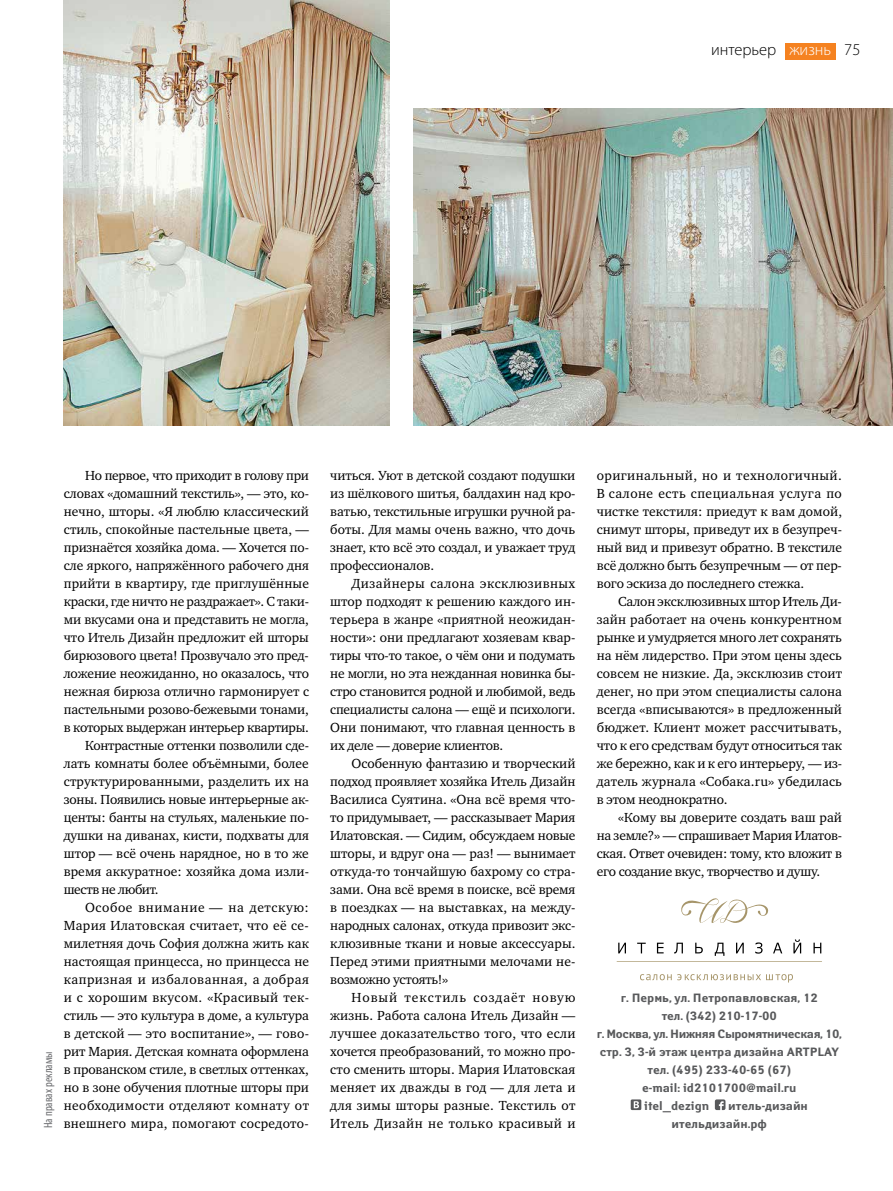
<style>
.page{position:relative;width:893px;height:1191px;background:#fff}
.page>*{position:absolute;margin:0;border:0;box-sizing:border-box;transform-origin:0 0}
.t1{font:300 16.5px "Myriad Pro";color:#000}
.t2{font:300 16.5px "Myriad Pro";color:#fff}
.t3{font:13.5px/18px "Charter ITC";color:#000;text-align:justify}
.t4{font:13.5px "Charter ITC";letter-spacing:-.02em;color:#000}
.t5{font:13.5px "Charter ITC";letter-spacing:.02em;color:#000}
.t6{font:13.5px "Charter ITC";letter-spacing:.03em;color:#000}
.t7{font:13.5px "Charter ITC";letter-spacing:.035em;color:#000}
.t8{font:13.5px "Charter ITC";letter-spacing:.045em;color:#000}
.t9{font:13.5px "Charter ITC";letter-spacing:-.03em;color:#000}
.t10{font:700 12px/18px "Yanus";color:#58595b}
.t11{font:700 12px "Yanus";letter-spacing:-.03em;color:#58595b}
.t12{font:condensed 12px "Myriad Pro";color:#6d6e71}
.s1{color:#000}
</style>
<div class="page">
<img style="left:64px;top:0;width:326px;height:426px">
<img style="left:413px;top:108px;width:480px;height:318px">
<div style="left:785px;top:43px;width:50px;height:16px;background:#f58220"></div>
<svg style="left:681px;top:898px;width:88px;height:25px"></svg>
<svg style="left:617px;top:939px;width:205px;height:23px"></svg>
<svg style="left:640px;top:974px;width:153px;height:8px"></svg>
<svg style="left:631px;top:1099px;width:10px;height:11px"></svg>
<svg style="left:715px;top:1099px;width:10px;height:11px"></svg>
<p class="t1" style="left:711px;top:40px;width:67px">интерьер</p>
<p class="t2" style="left:789px;top:40px;width:73px">жизнь <span class="s1">75</span></p>
<p class="t12" style="left:41px;top:1128px;width:78px;rotate:-90deg">На правах рекламы</p>
<p class="t4" style="left:85px;top:467px;width:225px">Но первое, что приходит в голову при</p>
<p class="t3" style="left:64px;top:484px;width:247px">словах «домашний текстиль», — это, ко-</p>
<p class="t3" style="left:64px;top:502px;width:247px">нечно, шторы. «Я люблю классический</p>
<p class="t3" style="left:64px;top:520px;width:247px">стиль, спокойные пастельные цвета, —</p>
<p class="t3" style="left:64px;top:538px;width:247px">признаётся хозяйка дома. — Хочется по-</p>
<p class="t3" style="left:64px;top:556px;width:247px">сле яркого, напряжённого рабочего дня</p>
<p class="t3" style="left:64px;top:574px;width:247px">прийти в квартиру, где приглушённые</p>
<p class="t4" style="left:64px;top:593px;width:247px">краски, где ничто не раздражает». С таки-</p>
<p class="t3" style="left:64px;top:610px;width:247px">ми вкусами она и представить не могла,</p>
<p class="t3" style="left:64px;top:628px;width:247px">что Итель Дизайн предложит ей шторы</p>
<p class="t3" style="left:64px;top:646px;width:247px">бирюзового цвета! Прозвучало это пред-</p>
<p class="t3" style="left:64px;top:664px;width:247px">ложение неожиданно, но оказалось, что</p>
<p class="t3" style="left:64px;top:682px;width:247px">нежная бирюза отлично гармонирует с</p>
<p class="t3" style="left:64px;top:700px;width:247px">пастельными розово-бежевыми тонами,</p>
<p class="t4" style="left:64px;top:719px;width:247px">в которых выдержан интерьер квартиры.</p>
<p class="t4" style="left:85px;top:737px;width:225px">Контрастные оттенки позволили сде-</p>
<p class="t3" style="left:64px;top:754px;width:247px">лать комнаты более объёмными, более</p>
<p class="t3" style="left:64px;top:772px;width:247px">структурированными, разделить их на</p>
<p class="t3" style="left:64px;top:790px;width:247px">зоны. Появились новые интерьерные ак-</p>
<p class="t3" style="left:64px;top:808px;width:247px">центы: банты на стульях, маленькие по-</p>
<p class="t3" style="left:64px;top:826px;width:247px">душки на диванах, кисти, подхваты для</p>
<p class="t3" style="left:64px;top:844px;width:247px">штор — всё очень нарядное, но в то же</p>
<p class="t3" style="left:64px;top:862px;width:247px">время аккуратное: хозяйка дома изли-</p>
<p class="t9" style="left:64px;top:881px;width:96px">шеств не любит.</p>
<p class="t8" style="left:85px;top:899px;width:225px">Особое внимание — на детскую:</p>
<p class="t5" style="left:64px;top:917px;width:247px">Мария Илатовская считает, что её се-</p>
<p class="t3" style="left:64px;top:934px;width:247px">милетняя дочь София должна жить как</p>
<p class="t3" style="left:64px;top:952px;width:247px">настоящая принцесса, но принцесса не</p>
<p class="t7" style="left:64px;top:970px;width:247px">капризная и избалованная, а добрая</p>
<p class="t6" style="left:64px;top:988px;width:247px">и с хорошим вкусом. «Красивый тек-</p>
<p class="t3" style="left:64px;top:1006px;width:247px">стиль — это культура в доме, а культура</p>
<p class="t3" style="left:64px;top:1024px;width:247px">в детской — это воспитание», — гово-</p>
<p class="t3" style="left:64px;top:1042px;width:247px">рит Мария. Детская комната оформлена</p>
<p class="t3" style="left:64px;top:1060px;width:247px">в прованском стиле, в светлых оттенках,</p>
<p class="t3" style="left:64px;top:1078px;width:247px">но в зоне обучения плотные шторы при</p>
<p class="t6" style="left:64px;top:1096px;width:247px">необходимости отделяют комнату от</p>
<p class="t5" style="left:64px;top:1114px;width:247px">внешнего мира, помогают сосредото-</p>
<p class="t3" style="left:330px;top:466px;width:247px">читься. Уют в детской создают подушки из шёлкового шитья, балдахин над кро&shy;ватью, текстильные игрушки ручной ра&shy;боты. Для мамы очень важно, что дочь знает, кто всё это создал, и уважает труд профессионалов.</p>
<p class="t3" style="left:330px;top:574px;width:247px;text-indent:21px">Дизайнеры салона эксклюзивных штор подходят к решению каждого ин&shy;терьера в жанре «приятной неожидан&shy;ности»: они предлагают хозяевам квар&shy;тиры что-то такое, о чём они и подумать не могли, но эта нежданная новинка бы&shy;стро становится родной и любимой, ведь специалисты салона — ещё и психологи.<br>Они понимают, что главная ценность в их деле — доверие клиентов.</p>
<p class="t3" style="left:330px;top:754px;width:247px;text-indent:21px">Особенную фантазию и творческий подход проявляет хозяйка Итель Дизайн Василиса Суятина. «Она всё время что&shy;то придумывает, — рассказывает Мария Илатовская. — Сидим, обсуждаем новые шторы, и вдруг она — раз! — вынимает откуда-то тончайшую бахрому со стра&shy;зами. Она всё время в поиске, всё время в поездках — на выставках, на между&shy;народных салонах, откуда привозит экс&shy;клюзивные ткани и новые аксессуары.<br>Перед этими приятными мелочами не&shy;возможно устоять!»</p>
<p class="t3" style="left:330px;top:988px;width:247px;text-indent:21px">Новый текстиль создаёт новую жизнь. Работа салона Итель Дизайн — лучшее доказательство того, что если хочется преобразований, то можно про&shy;сто сменить шторы. Мария Илатовская меняет их дважды в год — для лета и для зимы шторы разные. Текстиль от Итель Дизайн не только красивый и</p>
<p class="t3" style="left:597px;top:466px;width:247px">оригинальный, но и технологичный.<br>В салоне есть специальная услуга по чистке текстиля: приедут к вам домой, снимут шторы, приведут их в безупреч&shy;ный вид и привезут обратно. В текстиле всё должно быть безупречным — от пер&shy;вого эскиза до последнего стежка.</p>
<p class="t3" style="left:597px;top:592px;width:247px;text-indent:21px">Салон эксклюзивных штор Итель Ди&shy;зайн работает на очень конкурентном рынке и умудряется много лет сохранять на нём лидерство. При этом цены здесь совсем не низкие. Да, эксклюзив стоит денег, но при этом специалисты салона всегда «вписываются» в предложенный бюджет. Клиент может рассчитывать, что к его средствам будут относиться так же бережно, как и к его интерьеру, — из&shy;датель журнала «Собака.ru» убедилась в этом неоднократно.</p>
<p class="t3" style="left:597px;top:808px;width:247px;text-indent:21px">«Кому вы доверите создать ваш рай на земле?» — спрашивает Мария Илатов&shy;ская. Ответ очевиден: тому, кто вложит в его создание вкус, творчество и душу.</p>
<p class="t10" style="left:621px;top:989px;width:199px">г. Пермь, ул. Петропавловская, 12</p>
<p class="t10" style="left:662px;top:1007px;width:117px">тел. (342) 210-17-00</p>
<p class="t11" style="left:597px;top:1026px;width:247px">г. Москва, ул. Нижняя Сыромятническая, 10,</p>
<p class="t10" style="left:600px;top:1043px;width:241px">стр. 3, 3-й этаж центрa дизайна ARTPLAY</p>
<p class="t10" style="left:647px;top:1061px;width:145px">тел. (495) 233-40-65 (67)</p>
<p class="t10" style="left:642px;top:1079px;width:156px">e-mail: id2101700@mail.ru</p>
<p class="t10" style="left:644px;top:1097px;width:67px">itel_dezign</p>
<p class="t10" style="left:672px;top:1097px;width:138px;text-indent:57px">итель-дизайн ительдизайн.рф</p>
</div>
